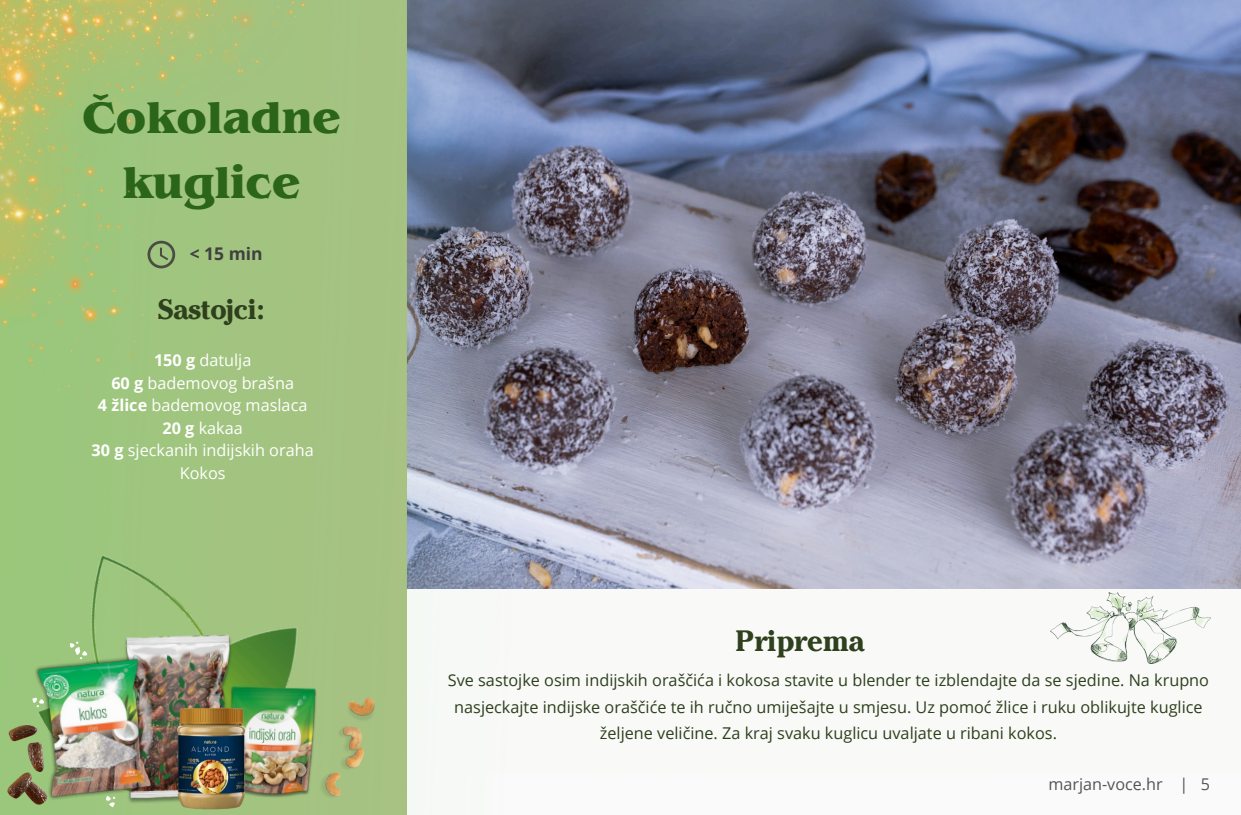
<style>
.page{position:relative;width:1241px;height:815px;background:#fff}
.page>*{position:absolute;margin:0;border:0;box-sizing:border-box;transform-origin:0 0}
.t1{font:700 46.25px/64.8px "Benguiat Pro ITC";color:#2a651a;text-align:center}
.t2{font:700 29.25px "Cheltenham Pro";color:#2e401d}
.t3{font:700 28px "Cheltenham Pro";color:#2e401d}
.t4{font:700 17.5px "Open Sans";color:#404040}
.t5{font:16.25px/26.2px "Open Sans";color:#2e401d;text-align:center}
.t6{font:16.25px "Open Sans";color:#fff}
.t7{font:16.12px "Open Sans";color:#545454}
.s1{font-weight:700}
</style>
<div class="page">
<img style="left:551px;top:0;width:689px;height:491px">
<img style="left:551px;top:491px;width:689px;height:128px">
<img style="left:337px;top:460px;width:214px;height:355px">
<div style="left:0;top:460px;width:337px;height:168px;background:#9dc67e"></div>
<div style="left:106px;top:535px;width:242px;height:123px;background:#a2c481"></div>
<img style="left:293px;top:658px;width:65px;height:157px">
<img style="left:310px;top:719px;width:64px;height:88px">
<img style="left:68px;top:608px;width:225px;height:207px">
<img style="left:0;top:628px;width:190px;height:187px">
<svg style="left:106px;top:793px;width:10px;height:14px"></svg>
<svg style="left:68px;top:639px;width:22px;height:22px"></svg>
<img style="left:138px;top:679px;width:147px;height:136px">
<svg style="left:30px;top:695px;width:17px;height:14px"></svg>
<img style="left:319px;top:663px;width:79px;height:78px">
<img style="left:1050px;top:592px;width:160px;height:72px">
<img style="left:0;top:0;width:632px;height:460px">
<p class="t1" style="left:82px;top:92px;width:259px">Čokoladne kuglice</p>
<p class="t4" style="left:190px;top:241px;width:74px">&lt; 15 min</p>
<p class="t3" style="left:158px;top:299px;width:108px">Sastojci:</p>
<p class="t6" style="left:154px;top:349px;width:99px"><span class="s1">150 g</span> datulja</p>
<p class="t6" style="left:111px;top:371px;width:184px"><span class="s1">60 g</span> bademovog brašna</p>
<p class="t6" style="left:98px;top:394px;width:211px"><span class="s1">4 žlice</span> bademovog maslaca</p>
<p class="t6" style="left:162px;top:416px;width:82px"><span class="s1">20 g</span> kakaa</p>
<p class="t6" style="left:92px;top:439px;width:224px"><span class="s1">30 g</span> sjeckanih indijskih oraha</p>
<p class="t6" style="left:180px;top:461px;width:47px">Kokos</p>
<p class="t2" style="left:735px;top:630px;width:130px">Priprema</p>
<p class="t5" style="left:448px;top:667px;width:762px">Sve sastojke osim indijskih oraščića i kokosa stavite u blender te izblendajte da se sjedine. Na krupno nasjeckajte indijske oraščiće te ih ručno umiješajte u smjesu. Uz pomoć žlice i ruku oblikujte kuglice željene veličine. Za kraj svaku kuglicu uvaljate u ribani kokos.</p>
<p class="t7" style="left:1048px;top:773px;width:163px">marjan-voce.hr | 5</p>
</div>
